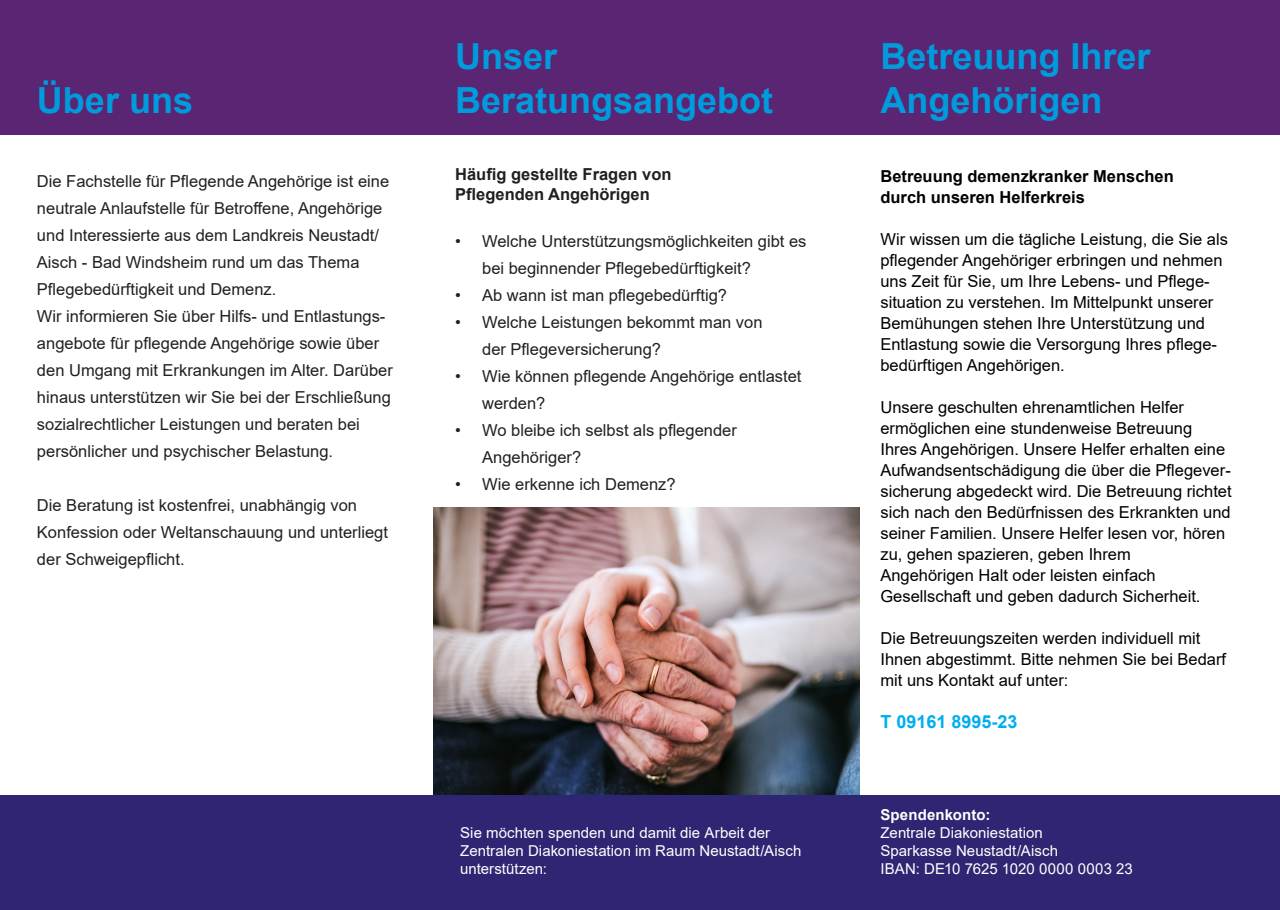
<style>
.page{position:relative;width:1280px;height:910px;background:#fff}
.page>*{position:absolute;margin:0;border:0;box-sizing:border-box;transform-origin:0 0}
.t1{font:700 36px/43.2px "Arial";color:#009bdc}
.t2{font:700 18px "Arial";color:#00aeef}
.t3{font:16.5px/27px "Arial";color:#231f20}
.t4{font:16.5px/21px "Arial";color:#000}
.t5{font:700 16.5px "Arial";color:#000}
.t6{font:700 16.5px/19.8px "Arial";color:#231f20}
.t7{font:15px/18px "Arial";letter-spacing:.005em;color:#fff}
.t8{font:700 15px "Arial";letter-spacing:.005em;color:#fff}
</style>
<div class="page">
<img style="left:434px;top:507px;width:425px;height:288px">
<div style="left:0;top:0;width:1280px;height:135px;background:#5a2572"></div>
<div style="left:1px;top:795px;width:1279px;height:115px;background:#2e2672"></div>
<p class="t1" style="left:37px;top:79px;width:158px">Über uns</p>
<p class="t3" style="left:37px;top:167px;width:354px">Die Fachstelle für Pflegende Angehörige ist eine neutrale Anlaufstelle für Betroffene, Angehörige und Interessierte aus dem Landkreis Neustadt/ Aisch - Bad Windsheim rund um das Thema Pflegebedürftigkeit und Demenz.</p>
<p class="t3" style="left:37px;top:302px;width:357px">Wir informieren Sie über Hilfs- und Entlastungs&shy;angebote für pflegende Angehörige sowie über den Umgang mit Erkrankungen im Alter. Darüber hinaus unterstützen wir Sie bei der Erschließung sozialrechtlicher Leistungen und beraten bei persönlicher und psychischer Belastung.</p>
<p class="t3" style="left:37px;top:491px;width:352px">Die Beratung ist kostenfrei, unabhängig von<br>Konfession oder Weltanschauung und unterliegt der Schweigepflicht.</p>
<p class="t1" style="left:455px;top:36px;width:320px">Unser<br>Beratungsangebot</p>
<p class="t1" style="left:880px;top:36px;width:272px">Betreuung Ihrer<br>Angehörigen</p>
<p class="t6" style="left:455px;top:165px;width:218px">Häufig gestellte Fragen von<br>Pflegenden Angehörigen</p>
<p class="t3" style="left:482px;top:228px;width:326px;text-indent:-27px">• Welche Unterstützungsmöglichkeiten gibt es bei beginnender Pflegebedürftigkeit?</p>
<p class="t3" style="left:455px;top:282px;width:273px">• Ab wann ist man pflegebedürftig?</p>
<p class="t3" style="left:482px;top:309px;width:282px;text-indent:-27px">• Welche Leistungen bekommt man von der Pflegeversicherung?</p>
<p class="t3" style="left:482px;top:363px;width:321px;text-indent:-27px">• Wie können pflegende Angehörige entlastet werden?</p>
<p class="t3" style="left:482px;top:417px;width:256px;text-indent:-27px">• Wo bleibe ich selbst als pflegender<br>Angehöriger?</p>
<p class="t3" style="left:455px;top:471px;width:222px">• Wie erkenne ich Demenz?</p>
<p class="t7" style="left:460px;top:824px;width:343px">Sie möchten spenden und damit die Arbeit der<br>Zentralen Diakoniestation im Raum Neustadt/Aisch unterstützen:</p>
<p class="t5" style="left:880px;top:164px;width:295px">Betreuung demenzkranker Menschen</p>
<p class="t5" style="left:880px;top:185px;width:206px">durch unseren Helferkreis</p>
<p class="t4" style="left:880px;top:228px;width:349px">Wir wissen um die tägliche Leistung, die Sie als pflegender Angehöriger erbringen und nehmen uns Zeit für Sie, um Ihre Lebens- und Pflege&shy;situation zu verstehen. Im Mittelpunkt unserer Bemühungen stehen Ihre Unterstützung und Entlastung sowie die Versorgung Ihres pflege&shy;bedürftigen Angehörigen.</p>
<p class="t4" style="left:880px;top:396px;width:353px">Unsere geschulten ehrenamtlichen Helfer ermöglichen eine stundenweise Betreuung Ihres Angehörigen. Unsere Helfer erhalten eine Aufwandsentschädigung die über die Pflegever&shy;sicherung abgedeckt wird. Die Betreuung richtet sich nach den Bedürfnissen des Erkrankten und seiner Familien. Unsere Helfer lesen vor, hören zu, gehen spazieren, geben Ihrem<br>Angehörigen Halt oder leisten einfach Gesellschaft und geben dadurch Sicherheit.</p>
<p class="t4" style="left:880px;top:627px;width:347px">Die Betreuungszeiten werden individuell mit<br>Ihnen abgestimmt. Bitte nehmen Sie bei Bedarf mit uns Kontakt auf unter:</p>
<p class="t2" style="left:880px;top:709px;width:139px">T 09161 8995-23</p>
<p class="t8" style="left:880px;top:804px;width:111px">Spendenkonto:</p>
<p class="t7" style="left:880px;top:824px;width:164px">Zentrale Diakoniestation</p>
<p class="t7" style="left:880px;top:842px;width:179px">Sparkasse Neustadt/Aisch</p>
<p class="t7" style="left:880px;top:860px;width:254px">IBAN: DE10 7625 1020 0000 0003 23</p>
</div>
